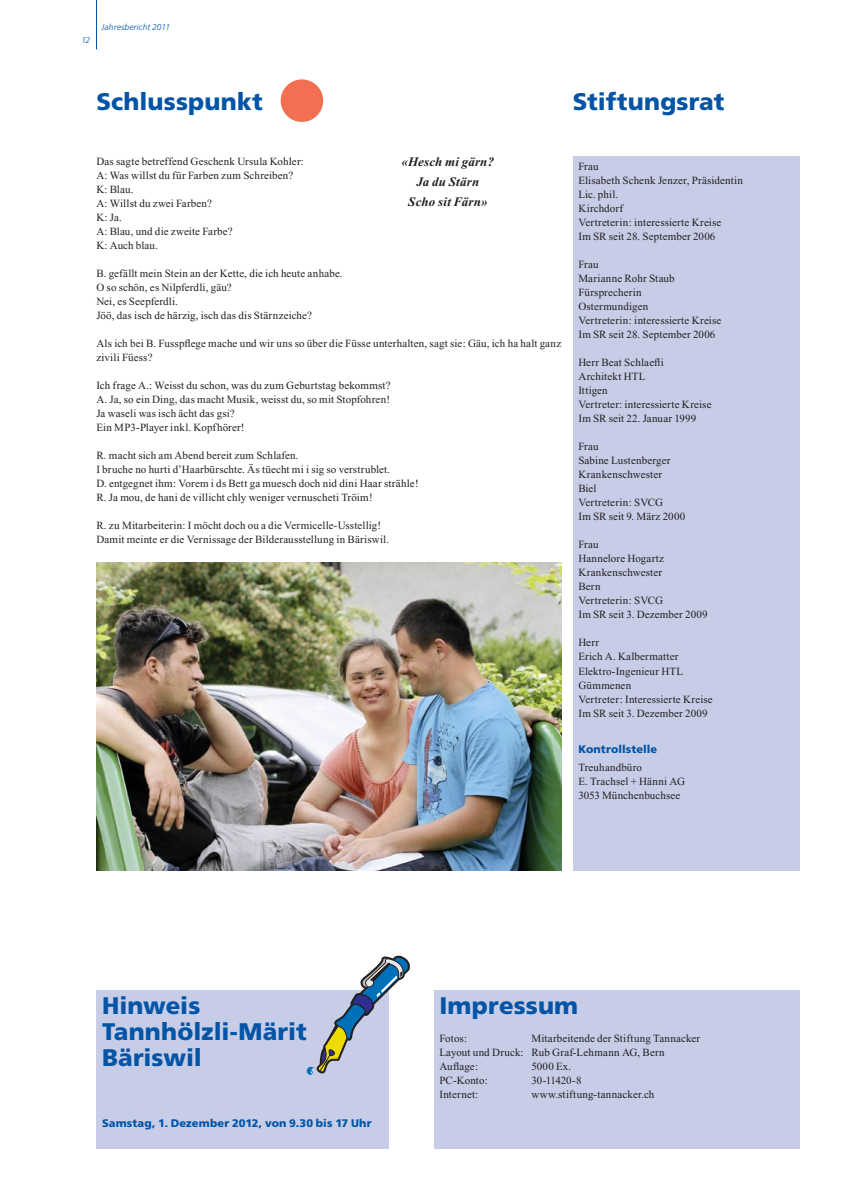
<style>
.page{position:relative;width:842px;height:1191px;background:#fff}
.page>*{position:absolute;margin:0;border:0;box-sizing:border-box;transform-origin:0 0}
.t1{font:900 24px/26px "Frutiger";letter-spacing:.005em;color:#0154a6}
.t2{font:italic 700 13px/20px "Times New Roman";letter-spacing:.015em;color:#231f20;text-align:center}
.t3{font:11px/14px "Times New Roman";letter-spacing:.015em;color:#231f20}
.t4{font:900 11px "Frutiger";letter-spacing:.01em;color:#0154a6}
.t5{font:italic 300 8.5px "Frutiger LT Std";letter-spacing:.01em;color:#0154a6}
</style>
<div class="page">
<hr style="left:96px;top:0;width:1px;height:49px;background:#0154a6">
<div style="left:573px;top:156px;width:226px;height:714px;background:#c7cde7"></div>
<div style="left:281px;top:79px;width:42px;height:43px;background:#f36f51;border-radius:50%"></div>
<img style="left:96px;top:563px;width:465px;height:307px">
<div style="left:434px;top:989px;width:365px;height:159px;background:#c7cde7"></div>
<div style="left:96px;top:989px;width:292px;height:159px;background:#c7cde7"></div>
<svg style="left:306px;top:955px;width:104px;height:136px"></svg>
<p class="t5" style="left:81px;top:35px;width:10px">12</p>
<p class="t5" style="left:102px;top:23px;width:70px">Jahresbericht 2011</p>
<h1 class="t1" style="left:96px;top:88px;width:168px">Schlusspunkt</h1>
<h1 class="t1" style="left:573px;top:88px;width:153px">Stiftungsrat</h1>
<p class="t3" style="left:96px;top:154px;width:209px">Das sagte betreffend Geschenk Ursula Kohler:<br>A: Was willst du für Farben zum Schreiben?<br>K: Blau.<br>A: Willst du zwei Farben?<br>K: Ja.<br>A: Blau, und die zweite Farbe?<br>K: Auch blau.</p>
<p class="t3" style="left:96px;top:266px;width:248px">B. gefällt mein Stein an der Kette, die ich heute anhabe.<br>O so schön, es Nilpferdli, gäu?<br>Nei, es Seepferdli.<br>Jöö, das isch de härzig, isch das dis Stärnzeiche?</p>
<p class="t3" style="left:96px;top:336px;width:466px">Als ich bei B. Fusspflege mache und wir uns so über die Füsse unterhalten, sagt sie: Gäu, ich ha halt ganz zivili Füess?</p>
<p class="t3" style="left:96px;top:378px;width:296px">Ich frage A.: Weisst du schon, was du zum Geburtstag bekommst?<br>A. Ja, so ein Ding, das macht Musik, weisst du, so mit Stopfohren!<br>Ja waseli was isch ächt das gsi?<br>Ein MP3-Player inkl. Kopfhörer!</p>
<p class="t3" style="left:96px;top:448px;width:324px">R. macht sich am Abend bereit zum Schlafen.<br>I bruche no hurti d’Haarbürschte. Äs tüecht mi i sig so verstrublet.<br>D. entgegnet ihm: Vorem i ds Bett ga muesch doch nid dini Haar strähle!<br>R. Ja mou, de hani de villicht chly weniger vernuscheti Tröim!</p>
<p class="t3" style="left:96px;top:518px;width:294px">R. zu Mitarbeiterin: I möcht doch ou a die Vermicelle-Usstellig!<br>Damit meinte er die Vernissage der Bilderausstellung in Bäriswil.</p>
<p class="t2" style="left:401px;top:152px;width:94px">«Hesch mi gärn?<br>Ja du Stärn<br>Scho sit Färn»</p>
<p class="t3" style="left:578px;top:160px;width:166px">Frau<br>Elisabeth Schenk Jenzer, Präsidentin<br>Lic. phil.<br>Kirchdorf<br>Vertreterin: interessierte Kreise<br>Im SR seit 28. September 2006</p>
<p class="t3" style="left:578px;top:258px;width:145px">Frau<br>Marianne Rohr Staub<br>Fürsprecherin<br>Ostermundigen<br>Vertreterin: interessierte Kreise<br>Im SR seit 28. September 2006</p>
<p class="t3" style="left:578px;top:356px;width:135px">Herr Beat Schlaefli<br>Architekt HTL<br>Ittigen<br>Vertreter: interessierte Kreise<br>Im SR seit 22. Januar 1999</p>
<p class="t3" style="left:578px;top:440px;width:108px">Frau<br>Sabine Lustenberger<br>Krankenschwester<br>Biel<br>Vertreterin: SVCG<br>Im SR seit 9. März 2000</p>
<p class="t3" style="left:578px;top:538px;width:131px">Frau<br>Hannelore Hogartz<br>Krankenschwester<br>Bern<br>Vertreterin: SVCG<br>Im SR seit 3. Dezember 2009</p>
<p class="t3" style="left:578px;top:636px;width:136px">Herr<br>Erich A. Kalbermatter<br>Elektro-Ingenieur HTL<br>Gümmenen<br>Vertreter: Interessierte Kreise<br>Im SR seit 3. Dezember 2009</p>
<p class="t4" style="left:578px;top:742px;width:80px">Kontrollstelle</p>
<p class="t3" style="left:578px;top:760px;width:108px">Treuhandbüro<br>E. Trachsel + Hänni AG<br>3053 Münchenbuchsee</p>
<h1 class="t1" style="left:102px;top:993px;width:206px">Hinweis<br>Tannhölzli-Märit<br>Bäriswil</h1>
<p class="t4" style="left:102px;top:1116px;width:271px">Samstag, 1. Dezember 2012, von 9.30 bis 17 Uhr</p>
<h1 class="t1" style="left:439px;top:993px;width:140px">Impressum</h1>
<p class="t3" style="left:439px;top:1031px;width:29px">Fotos:</p>
<p class="t3" style="left:439px;top:1031px;width:262px;text-indent:92px">Mitarbeitende der Stiftung Tannacker<br>Layout und Druck: Rub Graf-Lehmann AG, Bern<br>Auflage:</p>
<p class="t3" style="left:531px;top:1059px;width:41px">5000 Ex.</p>
<p class="t3" style="left:439px;top:1073px;width:50px">PC-Konto:</p>
<p class="t3" style="left:531px;top:1073px;width:52px">30-11420-8</p>
<p class="t3" style="left:439px;top:1087px;width:40px">Internet:</p>
<p class="t3" style="left:531px;top:1087px;width:124px">www.stiftung-tannacker.ch</p>
</div>
